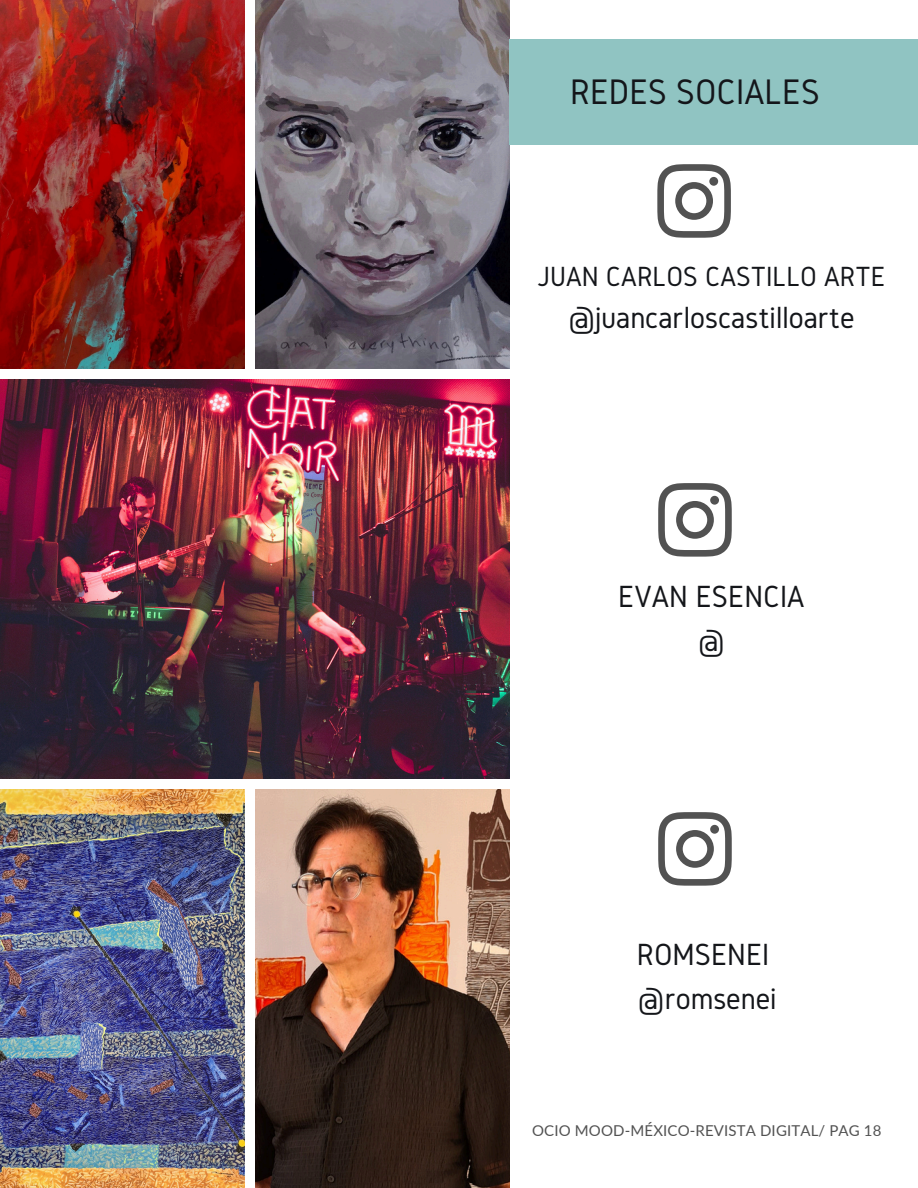
<style>
.page{position:relative;width:918px;height:1188px;background:#fff}
.page>*{position:absolute;margin:0;border:0;box-sizing:border-box;transform-origin:0 0}
.t1{font:36.9px "Gidole";color:#14161a}
.t2{font:31.8px/43.8px "Gidole";color:#14161a;text-align:center}
.t3{font:28.8px "Gidole";color:#14161a}
.t4{font:15px "Lato";letter-spacing:.01em;color:#525252}
</style>
<div class="page">
<img style="left:0;top:0;width:244px;height:368px">
<img style="left:255px;top:0;width:255px;height:368px">
<img style="left:0;top:379px;width:510px;height:400px">
<img style="left:0;top:790px;width:244px;height:398px">
<img style="left:255px;top:790px;width:255px;height:398px">
<div style="left:510px;top:39px;width:408px;height:105px;background:#90c4c2"></div>
<svg style="left:657px;top:164px;width:73px;height:73px"></svg>
<div style="left:709px;top:177px;width:9px;height:9px;background:#525252;border-radius:50%"></div>
<svg style="left:658px;top:483px;width:73px;height:73px"></svg>
<div style="left:710px;top:496px;width:9px;height:9px;background:#525252;border-radius:50%"></div>
<svg style="left:658px;top:812px;width:73px;height:73px"></svg>
<div style="left:710px;top:825px;width:9px;height:9px;background:#525252;border-radius:50%"></div>
<h1 class="t1" style="left:570px;top:71px;width:251px">REDES SOCIALES</h1>
<p class="t3" style="left:537px;top:261px;width:350px">JUAN CARLOS CASTILLO ARTE</p>
<p class="t2" style="left:568px;top:295px;width:288px">@juancarloscastilloarte</p>
<h3 class="t2" style="left:618px;top:574px;width:188px">EVAN ESENCIA @</h3>
<p class="t2" style="left:637px;top:932px;width:141px;text-align:left">ROMSENEI @romsenei</p>
<h2 class="t4" style="left:532px;top:1121px;width:351px">OCIO MOOD-MÉXICO-REVISTA DIGITAL/ PAG 18</h2>
</div>
